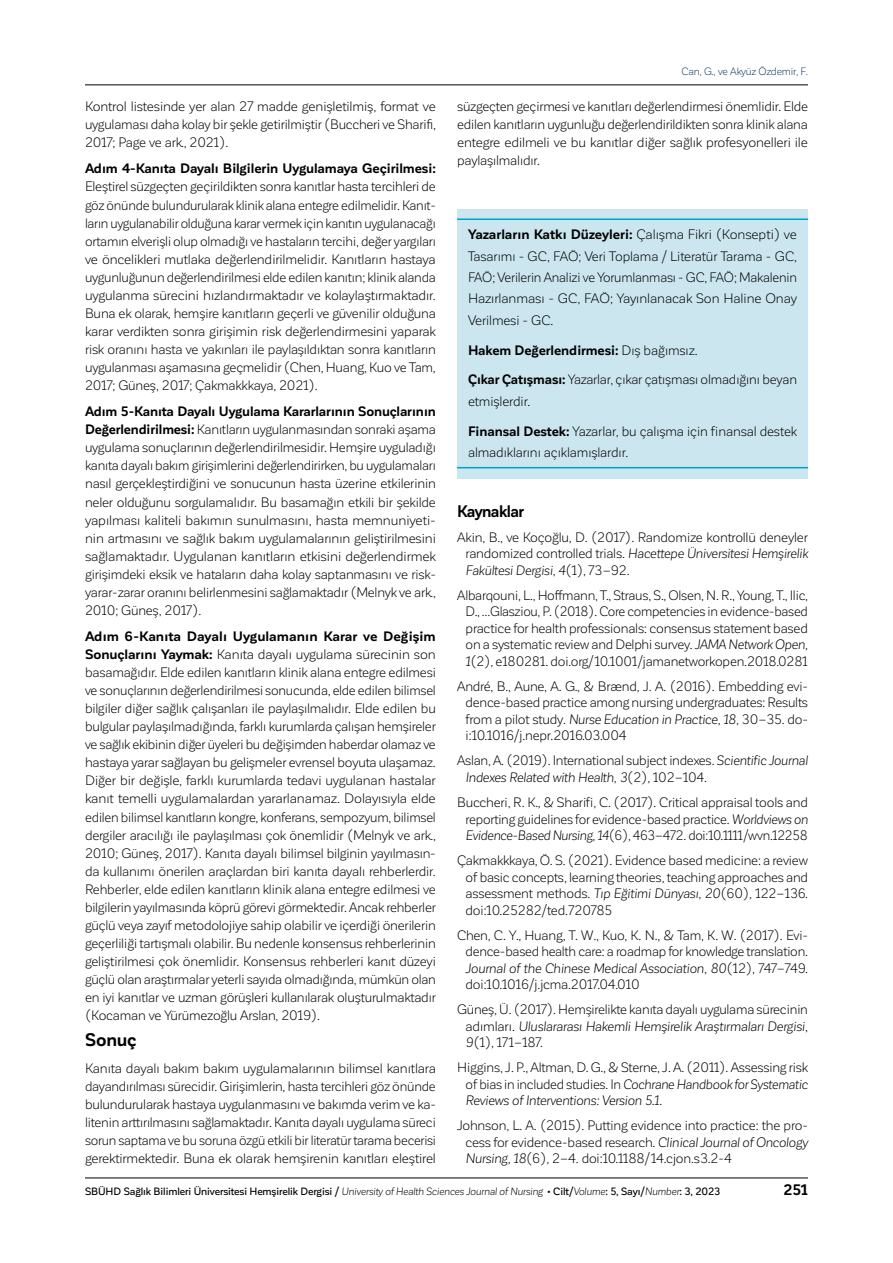
<style>
.page{position:relative;width:893px;height:1263px;background:#fff}
.page>*{position:absolute;margin:0;border:0;box-sizing:border-box;transform-origin:0 0}
.t1{font:700 18px "Corporative Sans";letter-spacing:-.01em;color:#000}
.t2{font:700 16.5px "Corporative Sans";letter-spacing:-.035em;color:#000;scale:.95 1}
.t3{font:700 15px "Corporative Sans";color:#000}
.t4{font:13.5px/18px "Corporative Sans";letter-spacing:-.015em;color:#000;text-align:justify}
.t5{font:700 13.5px "Corporative Sans";letter-spacing:-.005em;color:#000}
.t6{font:500 10.5px "Corporative Sans";letter-spacing:-.01em;color:#000}
.t7{font:10.5px "Corporative Sans";letter-spacing:-.015em;color:#123d65}
.s1{font-weight:700}
.s2{font-weight:400}
.s3{font-style:italic}
.s4{font-weight:400;font-style:italic}
</style>
<div class="page">
<hr style="left:85px;top:85px;width:723px;height:1px;background:#000">
<hr style="left:85px;top:1178px;width:723px;height:1px;background:#000">
<div style="left:457px;top:209px;width:351px;height:270px;background:#cce6ef"></div>
<hr style="left:457px;top:218px;width:351px;height:2px;background:#00a2c7">
<hr style="left:457px;top:467px;width:351px;height:1px;background:#00a2c7">
<p class="t4" style="left:85px;top:97px;width:352px">Kontrol listesinde yer alan 27 madde genişletilmiş, format ve uygulaması daha kolay bir şekle getirilmiştir (Buccheri ve Sharifi, 2017; Page ve ark., 2021).</p>
<p class="t5" style="left:85px;top:161px;width:352px">Adım 4-Kanıta Dayalı Bilgilerin Uygulamaya Geçirilmesi:</p>
<p class="t4" style="left:85px;top:178px;width:352px">Eleştirel süzgeçten geçirildikten sonra kanıtlar hasta tercihleri de göz önünde bulundurularak klinik alana entegre edilmelidir. Kanıt&shy;ların uygulanabilir olduğuna karar vermek için kanıtın uygulanacağı ortamın elverişli olup olmadığı ve hastaların tercihi, değer yargıları ve öncelikleri mutlaka değerlendirilmelidir. Kanıtların hastaya uygunluğunun değerlendirilmesi elde edilen kanıtın; klinik alanda uygulanma sürecini hızlandırmaktadır ve kolaylaştırmaktadır.<br>Buna ek olarak, hemşire kanıtların geçerli ve güvenilir olduğuna karar verdikten sonra girişimin risk değerlendirmesini yaparak risk oranını hasta ve yakınları ile paylaşıldıktan sonra kanıtların uygulanması aşamasına geçmelidir (Chen, Huang, Kuo ve Tam, 2017; Güneş, 2017; Çakmakkkaya, 2021).</p>
<p class="t4" style="left:85px;top:403px;width:352px"><span class="s1">Adım 5-Kanıta Dayalı Uygulama Kararlarının Sonuçlarının Değerlendirilmesi:</span> Kanıtların uygulanmasından sonraki aşama uygulama sonuçlarının değerlendirilmesidir. Hemşire uyguladığı kanıta dayalı bakım girişimlerini değerlendirirken, bu uygulamaları nasıl gerçekleştirdiğini ve sonucunun hasta üzerine etkilerinin neler olduğunu sorgulamalıdır. Bu basamağın etkili bir şekilde yapılması kaliteli bakımın sunulmasını, hasta memnuniyeti&shy;nin artmasını ve sağlık bakım uygulamalarının geliştirilmesini sağlamaktadır. Uygulanan kanıtların etkisini değerlendirmek girişimdeki eksik ve hataların daha kolay saptanmasını ve risk&shy;yarar-zarar oranını belirlenmesini sağlamaktadır (Melnyk ve ark., 2010; Güneş, 2017).</p>
<p class="t4" style="left:85px;top:628px;width:352px"><span class="s1">Adım 6-Kanıta Dayalı Uygulamanın Karar ve Değişim Sonuçlarını Yaymak:</span> Kanıta dayalı uygulama sürecinin son basamağıdır. Elde edilen kanıtların klinik alana entegre edilmesi ve sonuçlarının değerlendirilmesi sonucunda, elde edilen bilimsel bilgiler diğer sağlık çalışanları ile paylaşılmalıdır. Elde edilen bu bulgular paylaşılmadığında, farklı kurumlarda çalışan hemşireler ve sağlık ekibinin diğer üyeleri bu değişimden haberdar olamaz ve hastaya yarar sağlayan bu gelişmeler evrensel boyuta ulaşamaz.<br>Diğer bir değişle, farklı kurumlarda tedavi uygulanan hastalar kanıt temelli uygulamalardan yararlanamaz. Dolayısıyla elde edilen bilimsel kanıtların kongre, konferans, sempozyum, bilimsel dergiler aracılığı ile paylaşılması çok önemlidir (Melnyk ve ark., 2010; Güneş, 2017). Kanıta dayalı bilimsel bilginin yayılmasın&shy;da kullanımı önerilen araçlardan biri kanıta dayalı rehberlerdir.<br>Rehberler, elde edilen kanıtların klinik alana entegre edilmesi ve bilgilerin yayılmasında köprü görevi görmektedir. Ancak rehberler güçlü veya zayıf metodolojiye sahip olabilir ve içerdiği önerilerin geçerliliği tartışmalı olabilir. Bu nedenle konsensus rehberlerinin geliştirilmesi çok önemlidir. Konsensus rehberleri kanıt düzeyi güçlü olan araştırmalar yeterli sayıda olmadığında, mümkün olan en iyi kanıtlar ve uzman görüşleri kullanılarak oluşturulmaktadır (Kocaman ve Yürümezoğlu Arslan, 2019).</p>
<h1 class="t1" style="left:85px;top:1030px;width:53px">Sonuç</h1>
<p class="t4" style="left:85px;top:1059px;width:352px">Kanıta dayalı bakım bakım uygulamalarının bilimsel kanıtlara dayandırılması sürecidir. Girişimlerin, hasta tercihleri göz önünde bulundurularak hastaya uygulanmasını ve bakımda verim ve ka&shy;litenin arttırılmasını sağlamaktadır. Kanıta dayalı uygulama süreci sorun saptama ve bu soruna özgü etkili bir literatür tarama becerisi gerektirmektedir. Buna ek olarak hemşirenin kanıtları eleştirel</p>
<p class="t7" style="left:681px;top:66px;width:128px">Can, G., ve Akyüz Özdemir, F.</p>
<p class="t4" style="left:457px;top:97px;width:352px">süzgeçten geçirmesi ve kanıtları değerlendirmesi önemlidir. Elde edilen kanıtların uygunluğu değerlendirildikten sonra klinik alana entegre edilmeli ve bu kanıtlar diğer sağlık profesyonelleri ile paylaşılmalıdır.</p>
<p class="t4" style="left:468px;top:224px;width:331px;line-height:21.3px"><span class="s1">Yazarların Katkı Düzeyleri:</span> Çalışma Fikri (Konsepti) ve Tasarımı - GC, FAÖ; Veri Toplama / Literatür Tarama - GC, FAÖ; Verilerin Analizi ve Yorumlanması - GC, FAÖ; Makalenin Hazırlanması - GC, FAÖ; Yayınlanacak Son Haline Onay Verilmesi - GC.</p>
<p class="t5" style="left:468px;top:342px;width:231px">Hakem Değerlendirmesi: <span class="s2">Dış bağımsız.</span></p>
<p class="t4" style="left:468px;top:369px;width:330px;line-height:21.3px"><span class="s1">Çıkar Çatışması:</span> Yazarlar, çıkar çatışması olmadığını beyan etmişlerdir.</p>
<p class="t4" style="left:468px;top:420px;width:330px;line-height:21.3px"><span class="s1">Finansal Destek:</span> Yazarlar, bu çalışma için finansal destek almadıklarını açıklamışlardır.</p>
<p class="t2" style="left:457px;top:502px;width:72px">Kaynaklar</p>
<p class="t4" style="left:466px;top:529px;width:344px;line-height:16.5px;text-indent:-9px">Akin, B., ve Koçoğlu, D. (2017). Randomize kontrollü deneyler randomized controlled trials. <span class="s3">Hacettepe Üniversitesi Hemşirelik Fakültesi Dergisi</span>, <span class="s3">4</span>(1), 73–92.</p>
<p class="t4" style="left:466px;top:587px;width:344px;line-height:16.5px;text-indent:-9px">Albarqouni, L., Hoffmann, T., Straus, S., Olsen, N. R., Young, T., Ilic, D., …Glasziou, P. (2018). Core competencies in evidence-based practice for health professionals: consensus statement based on a systematic review and Delphi survey. <span class="s3">JAMA Network Open</span>, <span class="s3">1</span>(2), e180281. doi.org/10.1001/jamanetworkopen.2018.0281</p>
<p class="t4" style="left:466px;top:678px;width:344px;line-height:16.5px;text-indent:-9px">André, B., Aune, A. G., &amp; Brænd, J. A. (2016). Embedding evi&shy;dence-based practice among nursing undergraduates: Results from a pilot study. <span class="s3">Nurse Education in Practice</span>, <span class="s3">18</span>, 30–35. do&shy;i:10.1016/j.nepr.2016.03.004</p>
<p class="t4" style="left:466px;top:753px;width:344px;line-height:16.5px;text-indent:-9px">Aslan, A. (2019). International subject indexes<span class="s3">. Scientific Journal<br>Indexes Related with Health</span>, <span class="s3">3</span>(2), 102–104.</p>
<p class="t4" style="left:466px;top:794px;width:344px;line-height:16.5px;text-indent:-9px">Buccheri, R. K., &amp; Sharifi, C. (2017). Critical appraisal tools and reporting guidelines for evidence-based practice. <span class="s3">Worldviews on Evidence-Based Nursing</span>, <span class="s3">14</span>(6), 463–472. doi:10.1111/wvn.12258</p>
<p class="t4" style="left:466px;top:852px;width:344px;line-height:16.5px;text-indent:-9px">Çakmakkkaya, Ö. S. (2021). Evidence based medicine: a review of basic concepts, learning theories, teaching approaches and assessment methods. <span class="s3">Tıp Eğitimi Dünyası</span>, <span class="s3">20</span>(60), 122–136. doi:10.25282/ted.720785</p>
<p class="t4" style="left:466px;top:927px;width:344px;line-height:16.5px;text-indent:-9px">Chen, C. Y., Huang, T. W., Kuo, K. N., &amp; Tam, K. W. (2017). Evi&shy;dence-based health care: a roadmap for knowledge translation.<br><span class="s3">Journal of the Chinese Medical Association</span>, <span class="s3">80</span>(12), 747–749. doi:10.1016/j.jcma.2017.04.010</p>
<p class="t4" style="left:466px;top:1001px;width:344px;line-height:16.5px;text-indent:-9px">Güneş, Ü. (2017). Hemşirelikte kanıta dayalı uygulama sürecinin adımları. <span class="s3">Uluslararası Hakemli Hemşirelik Araştırmaları Dergisi</span>, <span class="s3">9</span>(1), 171–187.</p>
<p class="t4" style="left:466px;top:1059px;width:344px;line-height:16.5px;text-indent:-9px">Higgins, J. P., Altman, D. G., &amp; Sterne, J. A. (2011). Assessing risk of bias in included studies. In <span class="s3">Cochrane Handbook for Systematic Reviews of Interventions: Version 5.1</span>.</p>
<p class="t4" style="left:466px;top:1117px;width:344px;line-height:16.5px;text-indent:-9px">Johnson, L. A. (2015). Putting evidence into practice: the pro&shy;cess for evidence-based research. <span class="s3">Clinical Journal of Oncology Nursing</span>, <span class="s3">18</span>(6), 2–4. doi:10.1188/14.cjon.s3.2-4</p>
<p class="t6" style="left:85px;top:1186px;width:637px">SBÜHD Sağlık Bilimleri Üniversitesi Hemşirelik Dergisi / <span class="s4">University of Health Sciences Journal of Nursing</span> • Cilt/<span class="s4">Volume</span>: 5, Sayı/<span class="s4">Number</span>: 3, 2023</p>
<p class="t3" style="left:784px;top:1181px;width:26px">251</p>
</div>
